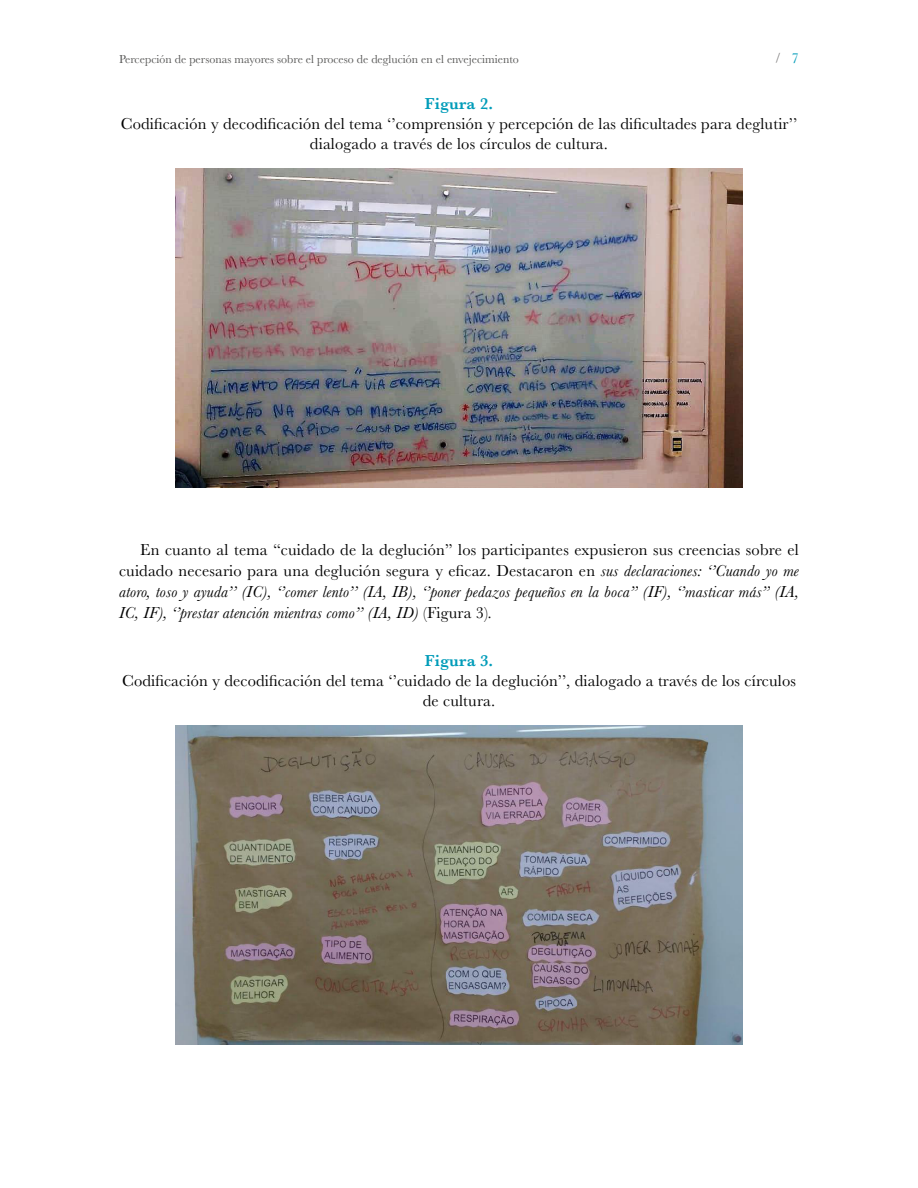
<style>
.page{position:relative;width:918px;height:1188px;background:#fff}
.page>*{position:absolute;margin:0;border:0;box-sizing:border-box;transform-origin:0 0}
.t1{font:italic 16.5px/21px "Baskerville";letter-spacing:.01em;color:#000;text-align:justify}
.t2{font:16.5px/19.8px "Baskerville";letter-spacing:.01em;color:#000;text-align:center}
.t3{font:600 16.5px "Baskerville";letter-spacing:.01em;color:#009cb9}
.t4{font:15px "Baskerville";color:#009cb9}
.t5{font:12px "Baskerville";color:#575756}
.s1{font-style:normal}
</style>
<div class="page">
<svg style="left:776px;top:53px;width:4px;height:10px"></svg>
<img style="left:175px;top:168px;width:568px;height:319px">
<img style="left:175px;top:725px;width:568px;height:319px">
<p class="t5" style="left:119px;top:52px;width:401px">Percepción de personas mayores sobre el proceso de deglución en el envejecimiento</p>
<p class="t4" style="left:791px;top:49px;width:9px">7</p>
<p class="t3" style="left:425px;top:92px;width:70px">Figura 2.</p>
<p class="t2" style="left:121px;top:114px;width:678px">Codificación y decodificación del tema ‘’comprensión y percepción de las dificultades para deglutir’’ dialogado a través de los círculos de cultura.</p>
<p class="t1" style="left:119px;top:539px;width:681px;text-indent:21px"><span class="s1">En cuanto al tema “cuidado de la deglución” los participantes expusieron sus creencias sobre el cuidado necesario para una deglución segura y eficaz. Destacaron en</span> sus declaraciones: ‘’Cuando yo me atoro, toso y ayuda’’ (IC), ‘’comer lento’’ (IA, IB), ‘’poner pedazos pequeños en la boca” (IF), ‘’masticar más” (IA, IC, IF), ‘’prestar atención mientras como’’ (IA, ID) <span class="s1">(Figura 3)</span>.</p>
<p class="t3" style="left:425px;top:649px;width:70px">Figura 3.</p>
<p class="t2" style="left:122px;top:671px;width:675px">Codificación y decodificación del tema ‘’cuidado de la deglución’’, dialogado a través de los círculos de cultura.</p>
</div>
